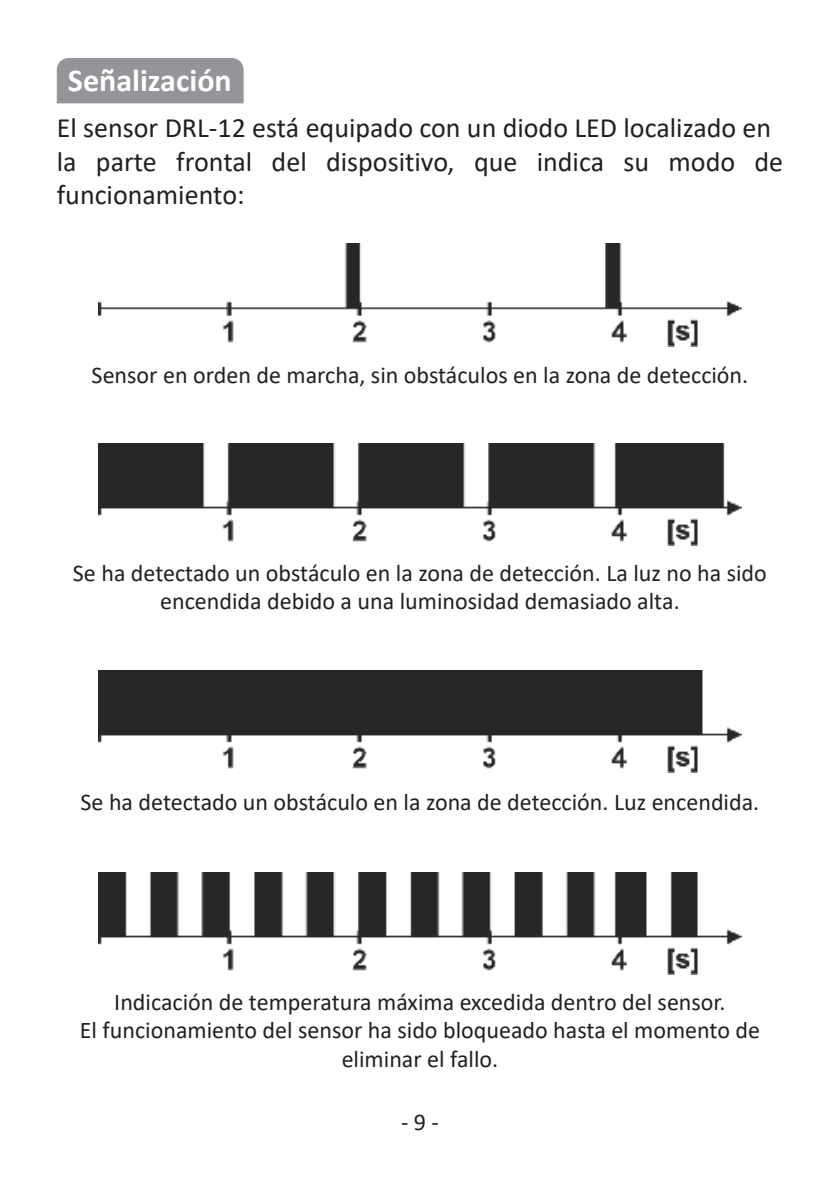
<style>
.page{position:relative;width:840px;height:1191px;background:#fff}
.page>*{position:absolute;margin:0;border:0;box-sizing:border-box;transform-origin:0 0}
.t1{font:700 32px "Calibri";color:#fff}
.t2{font:28px/33.6px "Calibri";color:#231f20}
.t3{font:24px/28.8px "Calibri";color:#231f20;text-align:center}
</style>
<div class="page">
<img style="left:98px;top:244px;width:643px;height:102px">
<img style="left:98px;top:443px;width:643px;height:102px">
<img style="left:98px;top:670px;width:643px;height:102px">
<img style="left:98px;top:872px;width:643px;height:102px">
<div style="left:57px;top:58px;width:186px;height:45px;background:#939598"></div>
<h1 class="t1" style="left:68px;top:58px;width:165px">Señalización</h1>
<p class="t2" style="left:57px;top:110px;width:727px">El sensor DRL-12 está equipado con un diodo LED localizado en la parte frontal del dispositivo, que indica su modo de funcionamiento:</p>
<p class="t3" style="left:92px;top:360px;width:657px">Sensor en orden de marcha, sin obstáculos en la zona de detección.</p>
<p class="t3" style="left:73px;top:557px;width:695px">Se ha detectado un obstáculo en la zona de detección. La luz no ha sido encendida debido a una luminosidad demasiado alta.</p>
<p class="t3" style="left:81px;top:786px;width:679px">Se ha detectado un obstáculo en la zona de detección. Luz encendida.</p>
<p class="t3" style="left:80px;top:986px;width:681px">Indicación de temperatura máxima excedida dentro del sensor.<br>El funcionamiento del sensor ha sido bloqueado hasta el momento de eliminar el fallo.</p>
<p class="t3" style="left:401px;top:1106px;width:39px">- 9 -</p>
</div>
